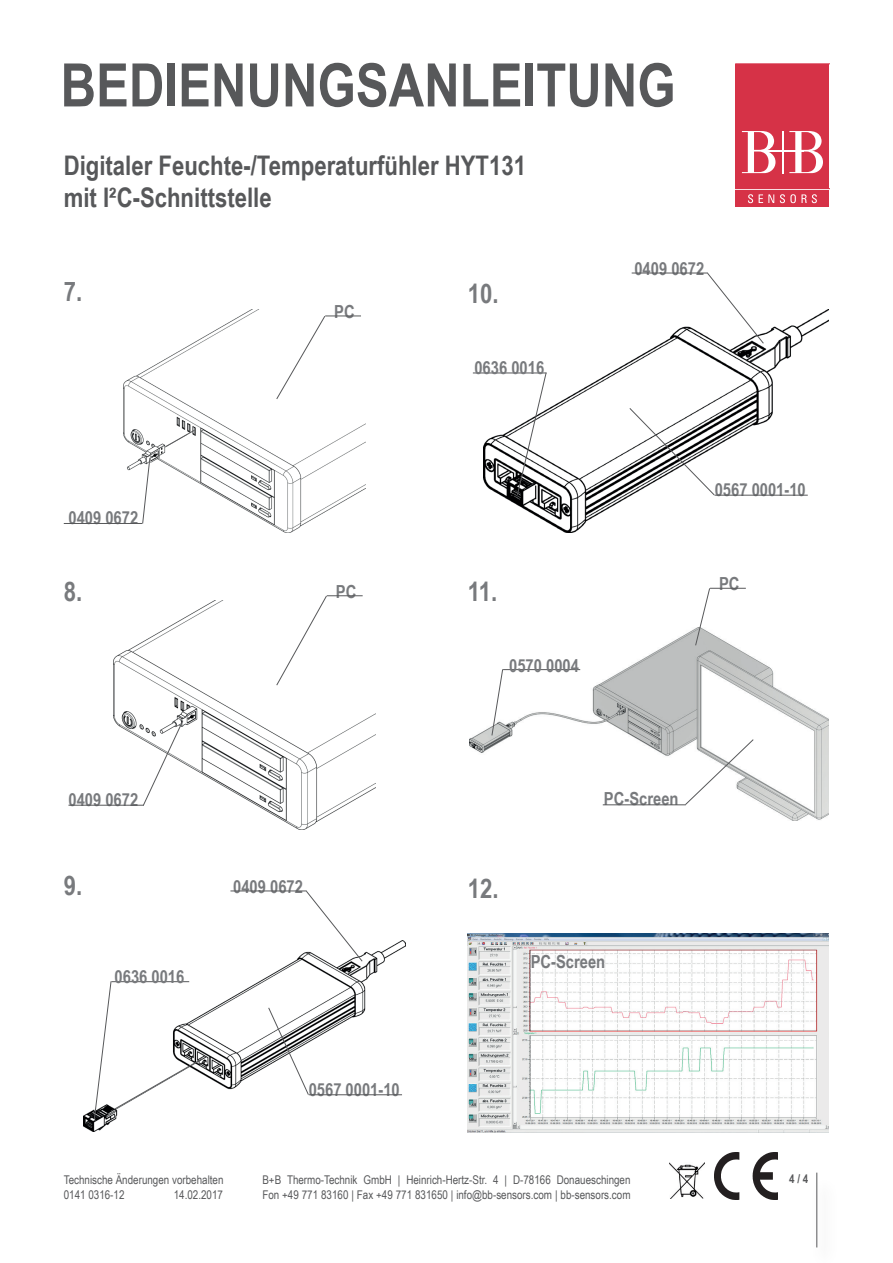
<style>
.page{position:relative;width:893px;height:1263px;background:#fff}
.page>*{position:absolute;margin:0;border:0;box-sizing:border-box;transform-origin:0 0}
.t1{font:700 60px "Arial Narrow";color:#57585a}
.t2{font:700 27px/32.4px "Arial Narrow";color:#57585a}
.t3{font:700 27px "Arial Narrow";color:#787a7d}
.t4{font:700 18px "Arial Narrow";color:#787a7d}
.t5{font:12px/15px "Arial Narrow";color:#57585a}
.t6{font:700 12px "Arial Narrow";color:#57585a}
</style>
<div class="page">
<img style="left:124px;top:310px;width:241px;height:222px">
<img style="left:114px;top:600px;width:261px;height:230px">
<img style="left:83px;top:940px;width:323px;height:192px">
<img style="left:483px;top:309px;width:346px;height:223px">
<img style="left:470px;top:628px;width:359px;height:192px">
<img style="left:468px;top:934px;width:361px;height:198px">
<svg style="left:276px;top:315px;width:50px;height:85px"></svg>
<hr style="left:325px;top:316px;width:36px;height:1px;background:#57585a">
<svg style="left:276px;top:595px;width:51px;height:91px"></svg>
<hr style="left:327px;top:595px;width:36px;height:1px;background:#57585a">
<svg style="left:695px;top:588px;width:15px;height:58px"></svg>
<hr style="left:710px;top:588px;width:36px;height:1px;background:#57585a">
<svg style="left:706px;top:272px;width:58px;height:72px"></svg>
<svg style="left:268px;top:1007px;width:41px;height:88px"></svg>
<hr style="left:309px;top:1094px;width:93px;height:1px;background:#57585a">
<svg style="left:629px;top:407px;width:86px;height:89px"></svg>
<hr style="left:714px;top:495px;width:94px;height:1px;background:#57585a">
<svg style="left:517px;top:372px;width:30px;height:124px"></svg>
<hr style="left:473px;top:373px;width:73px;height:1px;background:#57585a">
<hr style="left:632px;top:273px;width:76px;height:1px;background:#57585a">
<svg style="left:305px;top:891px;width:58px;height:71px"></svg>
<hr style="left:230px;top:890px;width:77px;height:1px;background:#57585a">
<hr style="left:64px;top:523px;width:78px;height:1px;background:#57585a">
<svg style="left:142px;top:457px;width:9px;height:67px"></svg>
<svg style="left:164px;top:429px;width:32px;height:19px"></svg>
<svg style="left:94px;top:980px;width:109px;height:140px"></svg>
<hr style="left:603px;top:804px;width:83px;height:1px;background:#57585a">
<svg style="left:684px;top:738px;width:70px;height:68px"></svg>
<svg style="left:491px;top:668px;width:12px;height:68px"></svg>
<hr style="left:503px;top:669px;width:77px;height:1px;background:#57585a">
<svg style="left:142px;top:720px;width:42px;height:86px"></svg>
<hr style="left:68px;top:805px;width:76px;height:1px;background:#57585a">
<div style="left:736px;top:190px;width:93px;height:17px;background:#d63247"></div>
<svg style="left:736px;top:64px;width:93px;height:139px"></svg>
<hr style="left:816px;top:1172px;width:1px;height:75px;background:#57585a">
<img style="left:715px;top:1152px;width:62px;height:47px">
<img style="left:670px;top:1162px;width:35px;height:36px">
<h1 class="t1" style="left:61px;top:40px;width:617px">BEDIENUNGSANLEITUNG</h1>
<h2 class="t2" style="left:64px;top:147px;width:464px">Digitaler Feuchte-/Temperaturfühler HYT131 mit I²C-Schnittstelle</h2>
<h2 class="t3" style="left:64px;top:271px;width:20px">7.</h2>
<h3 class="t4" style="left:68px;top:504px;width:71px">0409 0672</h3>
<h2 class="t3" style="left:64px;top:571px;width:20px">8.</h2>
<h3 class="t4" style="left:334px;top:298px;width:22px">PC</h3>
<h3 class="t4" style="left:336px;top:578px;width:22px">PC</h3>
<h2 class="t3" style="left:468px;top:273px;width:32px">10.</h2>
<h3 class="t4" style="left:474px;top:354px;width:71px">0636 0016</h3>
<h2 class="t3" style="left:468px;top:571px;width:31px">11.</h2>
<h3 class="t4" style="left:509px;top:652px;width:71px">0570 0004</h3>
<h3 class="t4" style="left:634px;top:255px;width:71px">0409 0672</h3>
<h3 class="t4" style="left:715px;top:475px;width:93px">0567 0001-10</h3>
<h3 class="t4" style="left:719px;top:570px;width:22px">PC</h3>
<h3 class="t4" style="left:68px;top:786px;width:71px">0409 0672</h3>
<h2 class="t3" style="left:64px;top:865px;width:20px">9.</h2>
<h3 class="t4" style="left:115px;top:963px;width:71px">0636 0016</h3>
<h3 class="t4" style="left:233px;top:873px;width:71px">0409 0672</h3>
<h3 class="t4" style="left:309px;top:1076px;width:93px">0567 0001-10</h3>
<h2 class="t3" style="left:468px;top:868px;width:32px">12.</h2>
<h3 class="t4" style="left:604px;top:785px;width:76px">PC-Screen</h3>
<h3 class="t4" style="left:531px;top:948px;width:76px">PC-Screen</h3>
<p class="t5" style="left:64px;top:1172px;width:161px">Technische Änderungen vorbehalten<br>0141 0316-12</p>
<p class="t5" style="left:174px;top:1187px;width:51px">14.02.2017</p>
<p class="t5" style="left:262px;top:1172px;width:370px">B+B Thermo-Technik GmbH | Heinrich-Hertz-Str. 4 | D-78166 Donaueschingen<br>Fon +49 771 83160 | Fax +49 771 831650 | info@bb-sensors.com | bb-sensors.com</p>
<p class="t6" style="left:789px;top:1170px;width:21px">4 / 4</p>
</div>
